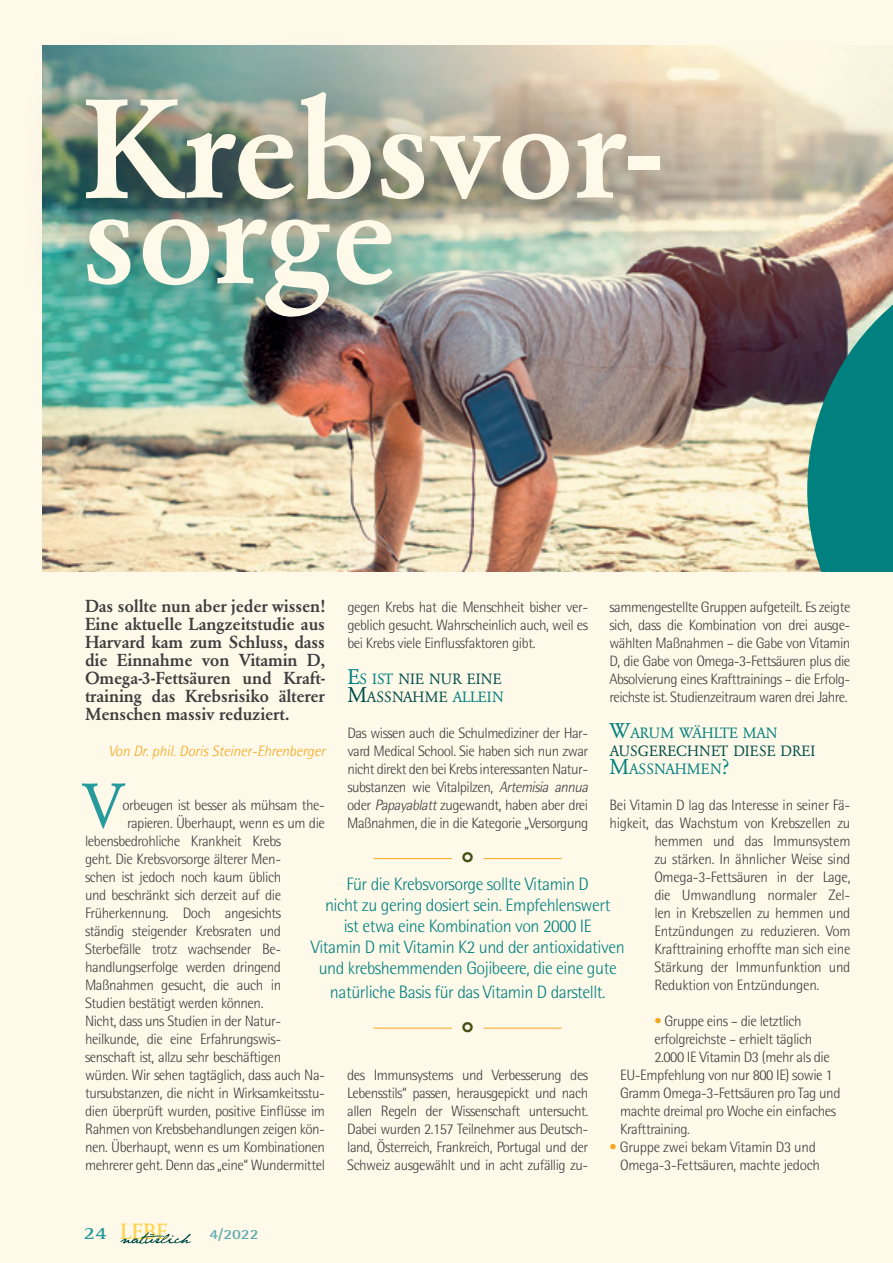
<style>
.page{position:relative;width:893px;height:1263px;background:#fef9e9}
.page>*{position:absolute;margin:0;border:0;box-sizing:border-box;transform-origin:0 0}
.t1{font:500 139.5px "Garamond BQ";letter-spacing:-.01em;color:#fef9e9}
.t2{font:63px "Garamond BQ";color:#279a9d}
.fließtext{font:700 46.5px "Rotis Serif";color:#444e11}
.t3{font:700 23.1px "Rotis Serif";color:#fcd44d;scale:.91 1}
.fließtext-2{font:300 18px/21px "AT Rotis Semi Sans";letter-spacing:-.025em;color:#00807f;text-align:center}
.fließtext-3{font:500 17.25px/18px "Garamond BQ";letter-spacing:-.01em;color:#3e3e3f;text-align:justify}
.fließtext-4{font:300 15px/18px "AT Rotis Semi Sans";letter-spacing:-.03em;color:#3e3e3f;text-align:justify}
.fließtext-5{font:italic 300 15px "AT Rotis Semi Sans";letter-spacing:-.005em;color:#f7a71c}
.fließtext-6{font:14.7px/18px "Garamond BQ";letter-spacing:.015em;color:#004d4b}
.fließtext-7{font:14.7px "Garamond BQ";letter-spacing:-.01em;color:#004d4b}
.fließtext-8{font:14.7px "Garamond BQ";letter-spacing:-.03em;color:#00807f}
.t4{font:700 14.1px "AT Rotis Semi Sans";color:#61acb1;scale:1.18 1}
.s1{font-size:21px}
.s2{font-size:21px;color:#00807f}
.s3{color:#00807f}
.s4{color:#f7a71c}
.s5{font-style:italic}
.s6{font-size:17.85px;color:#279a9d}
</style>
<div class="page">
<svg style="left:120px;top:1232px;width:71px;height:12px"></svg>
<img style="left:43px;top:48px;width:850px;height:524px">
<div style="left:19px;top:27px;width:707px;height:358px;background:#000;opacity:.6"></div>
<svg style="left:807px;top:247px;width:86px;height:325px;background:#367b79"></svg>
<hr style="left:374px;top:858px;width:78px;height:1px;background:#f7a71c">
<hr style="left:484px;top:858px;width:78px;height:1px;background:#f7a71c">
<hr style="left:374px;top:1028px;width:78px;height:1px;background:#f7a71c">
<hr style="left:484px;top:1028px;width:78px;height:1px;background:#f7a71c">
<p class="t1" style="left:82px;top:68px;width:580px">Krebsvor-</p>
<p class="t1" style="left:82px;top:154px;width:317px">sorge</p>
<p class="fließtext-3" style="left:85px;top:597px;width:242px">Das sollte nun aber jeder wissen!<br>Eine aktuelle Langzeitstudie aus Harvard kam zum Schluss, dass die Einnahme von Vitamin D, Omega-3-Fettsäuren und Kraft&shy;training das Krebsrisiko älterer Menschen massiv reduziert.</p>
<p class="fließtext-5" style="left:108px;top:742px;width:218px">Von Dr. phil. Doris Steiner-Ehrenberger</p>
<p class="fließtext-4" style="left:609px;top:598px;width:242px">sammengestellte Gruppen aufgeteilt. Es zeigte sich, dass die Kombination von drei ausge&shy;wählten Maßnahmen – die Gabe von Vitamin D, die Gabe von Omega-3-Fettsäuren plus die Absolvierung eines Krafttrainings – die Erfolg&shy;reichste ist. Studienzeitraum waren drei Jahre.</p>
<p class="fließtext-8" style="left:609px;top:724px;width:169px"><span class="s1">W</span>ARUM WÄHLTE MAN</p>
<p class="fließtext-6" style="left:609px;top:742px;width:207px">AUSGERECHNET DIESE DREI<br><span class="s2">M</span><span class="s3">ASSNAHMEN</span><span class="s2">?</span></p>
<p class="fließtext-4" style="left:609px;top:796px;width:242px">Bei Vitamin D lag das Interesse in seiner Fä-</p>
<p class="fließtext-4" style="left:609px;top:814px;width:242px">higkeit, das Wachstum von Krebszellen zu</p>
<p class="fließtext-4" style="left:654px;top:832px;width:198px">hemmen und das Immunsystem</p>
<p class="fließtext-4" style="left:654px;top:850px;width:198px">zu stärken. In ähnlicher Weise sind</p>
<p class="fließtext-4" style="left:654px;top:868px;width:198px">Omega-3-Fettsäuren in der Lage,</p>
<p class="fließtext-4" style="left:654px;top:886px;width:198px">die Umwandlung normaler Zel-</p>
<p class="fließtext-4" style="left:654px;top:904px;width:198px">len in Krebszellen zu hemmen und</p>
<p class="fließtext-4" style="left:654px;top:922px;width:198px">Entzündungen zu reduzieren. Vom</p>
<p class="fließtext-4" style="left:654px;top:940px;width:198px">Krafttraining erhoffte man sich eine</p>
<p class="fließtext-4" style="left:654px;top:958px;width:198px">Stärkung der Immunfunktion und</p>
<p class="fließtext-4" style="left:654px;top:976px;width:166px">Reduktion von Entzündungen.</p>
<p class="fließtext-4" style="left:654px;top:1012px;width:149px"><span class="s4">•</span> Gruppe eins – die letztlich</p>
<p class="fließtext-4" style="left:654px;top:1030px;width:159px">erfolgreichste – erhielt täglich</p>
<p class="fließtext-4" style="left:654px;top:1048px;width:177px">2.000 IE Vitamin D3 (mehr als die</p>
<p class="fließtext-4" style="left:620px;top:1066px;width:214px">EU-Empfehlung von nur 800 IE) sowie 1</p>
<p class="fließtext-4" style="left:620px;top:1084px;width:222px">Gramm Omega-3-Fettsäuren pro Tag und</p>
<p class="fließtext-4" style="left:620px;top:1102px;width:218px">machte dreimal pro Woche ein einfaches</p>
<p class="fließtext-4" style="left:620px;top:1120px;width:71px">Krafttraining.</p>
<p class="fließtext-4" style="left:609px;top:1138px;width:208px"><span class="s4">•</span> Gruppe zwei bekam Vitamin D3 und</p>
<p class="fließtext-4" style="left:620px;top:1156px;width:201px">Omega-3-Fettsäuren, machte jedoch</p>
<p class="fließtext-4" style="left:347px;top:598px;width:242px">gegen Krebs hat die Menschheit bisher ver&shy;geblich gesucht. Wahrscheinlich auch, weil es bei Krebs viele Einflussfaktoren gibt.</p>
<p class="fließtext-6" style="left:347px;top:670px;width:156px"><span class="s2">E</span><span class="s3">S IST</span> NIE NUR EINE</p>
<p class="fließtext-7" style="left:347px;top:688px;width:158px"><span class="s1">M</span>ASSNAHME <span class="s3">ALLEIN</span></p>
<p class="fließtext-4" style="left:347px;top:724px;width:245px;text-align:left">Das wissen auch die Schulmediziner der Har&shy;vard Medical School. Sie haben sich nun zwar nicht direkt den bei Krebs interessanten Natur&shy;substanzen wie Vitalpilzen, <span class="s5">Artemisia annua </span>oder <span class="s5">Papayablatt</span>zugewandt, haben aber drei Maßnahmen, die in die Kategorie „Versorgung</p>
<p class="t2" style="left:82px;top:770px;width:45px">V</p>
<p class="fließtext-4" style="left:123px;top:796px;width:204px">orbeugen ist besser als mühsam the-</p>
<p class="fließtext-4" style="left:127px;top:814px;width:200px">rapieren. Überhaupt, wenn es um die</p>
<p class="fließtext-4" style="left:85px;top:832px;width:198px">lebensbedrohliche Krankheit Krebs</p>
<p class="fließtext-4" style="left:85px;top:850px;width:198px">geht. Die Krebsvorsorge älterer Men-</p>
<p class="fließtext-4" style="left:85px;top:868px;width:198px">schen ist jedoch noch kaum üblich</p>
<p class="fließtext-4" style="left:85px;top:886px;width:198px">und beschränkt sich derzeit auf die</p>
<p class="fließtext-4" style="left:85px;top:904px;width:198px">Früherkennung. Doch angesichts</p>
<p class="fließtext-4" style="left:85px;top:922px;width:198px">ständig steigender Krebsraten und</p>
<p class="fließtext-4" style="left:85px;top:940px;width:198px">Sterbefälle trotz wachsender Be-</p>
<p class="fließtext-4" style="left:85px;top:958px;width:198px">handlungserfolge werden dringend</p>
<p class="fließtext-4" style="left:85px;top:976px;width:198px">Maßnahmen gesucht, die auch in</p>
<p class="fließtext-4" style="left:85px;top:994px;width:180px">Studien bestätigt werden können.</p>
<p class="fließtext-4" style="left:85px;top:1012px;width:242px;text-align:left">Nicht, dass uns Studien in der Natur&shy;heilkunde, die eine Erfahrungswis&shy;senschaft ist, allzu sehr beschäftigen würden. Wir sehen tagtäglich, dass auch Na&shy;tursubstanzen, die nicht in Wirksamkeitsstu&shy;dien überprüft wurden, positive Einflüsse im Rahmen von Krebsbehandlungen zeigen kön&shy;nen. Überhaupt, wenn es um Kombinationen mehrerer geht. Denn das „eine“ Wundermittel</p>
<p class="fließtext" style="left:460px;top:839px;width:18px">°</p>
<p class="fließtext-2" style="left:346px;top:874px;width:244px">Für die Krebsvorsorge sollte Vitamin D</p>
<p class="fließtext-2" style="left:325px;top:895px;width:287px">nicht zu gering dosiert sein. Empfehlenswert</p>
<p class="fließtext-2" style="left:344px;top:916px;width:250px">ist etwa eine Kombination von 2000 IE</p>
<p class="fließtext-2" style="left:311px;top:937px;width:315px">Vitamin D mit Vitamin K2 und der antioxidativen und krebshemmenden Gojibeere, die eine gute</p>
<p class="fließtext-2" style="left:330px;top:982px;width:277px">natürliche Basis für das Vitamin D darstellt.</p>
<p class="fließtext" style="left:460px;top:1008px;width:18px">°</p>
<p class="fließtext-4" style="left:347px;top:1066px;width:242px">des Immunsystems und Verbesserung des Lebensstils“ passen, herausgepickt und nach allen Regeln der Wissenschaft untersucht.<br>Dabei wurden 2.157 Teilnehmer aus Deutsch&shy;land, Österreich, Frankreich, Portugal und der Schweiz ausgewählt und in acht zufällig zu-</p>
<p class="t3" style="left:83px;top:1218px;width:94px"><span class="s6">24</span> LEBE</p>
<p class="t4" style="left:209px;top:1226px;width:43px">4/2022</p>
</div>
